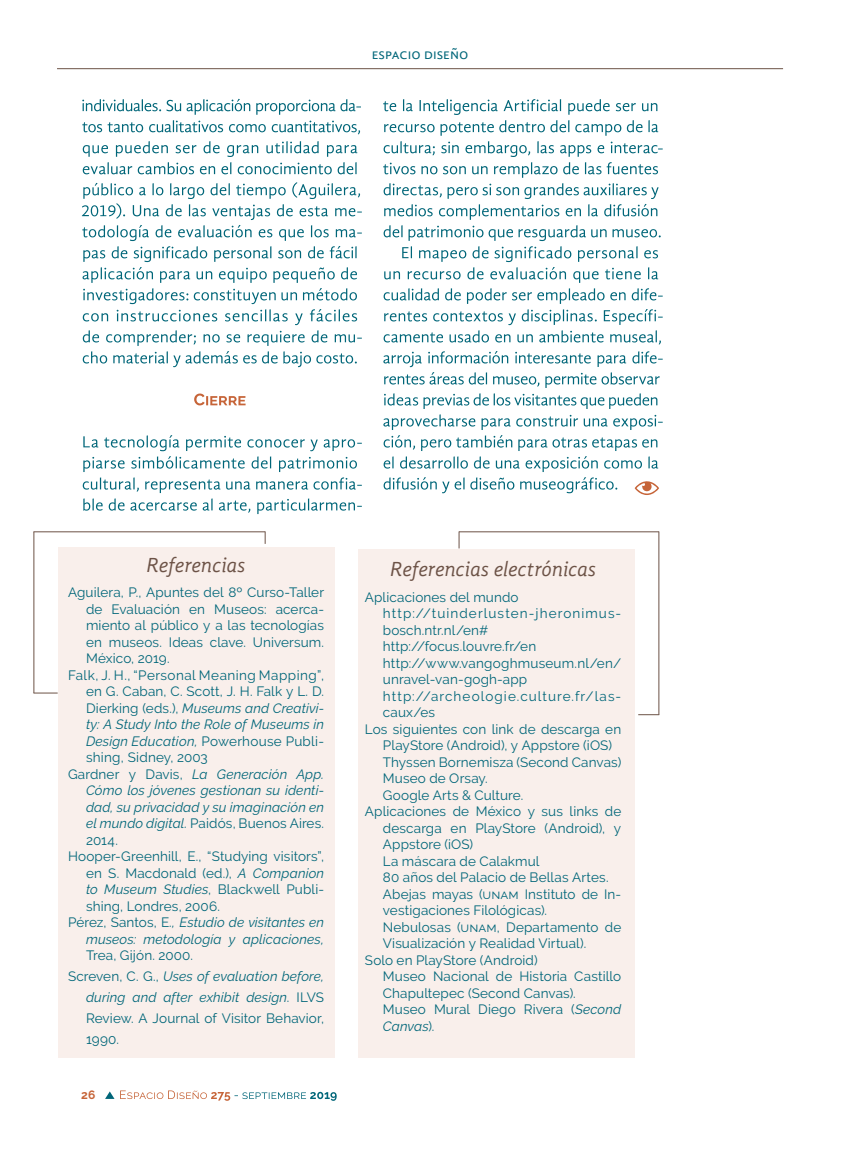
<style>
.page{position:relative;width:851px;height:1149px;background:#fff}
.page>*{position:absolute;margin:0;border:0;box-sizing:border-box;transform-origin:0 0}
.Referencias__Título{font:italic 21px "Gandhi Sans";letter-spacing:-.005em;color:#6c5246}
.t1{font:15px "Gandhi Sans";color:#006679}
.Fuentes{font:13.5px/16.5px "Raleway";letter-spacing:.01em;color:#006679}
.Fuentes-2{font:italic 13.5px/16.5px "Raleway";letter-spacing:.01em;color:#006679;text-align:justify}
.Fuentes-3{font:13.5px/16.5px "Raleway";letter-spacing:.08em;color:#006679}
.Fuentes-4{font:13.5px/16.5px "Raleway";letter-spacing:.075em;color:#006679}
.t2{font:700 12px "Raleway";color:#c66438}
.s1{font-style:italic}
.s2{font-style:normal}
</style>
<div class="page">
<hr style="left:57px;top:68px;width:726px;height:1px;background:#6c5246">
<svg style="left:105px;top:1091px;width:9px;height:7px"></svg>
<svg style="left:120px;top:1090px;width:216px;height:10px"></svg>
<div style="left:58px;top:547px;width:276px;height:510px;background:#f9efeb"></div>
<div style="left:358px;top:549px;width:277px;height:508px;background:#f9efeb"></div>
<hr style="left:33px;top:531px;width:1px;height:162px;background:#6c5246">
<hr style="left:33px;top:531px;width:232px;height:1px;background:#6c5246">
<svg style="left:265px;top:531px;width:1px;height:12px"></svg>
<svg style="left:33px;top:692px;width:25px;height:1px"></svg>
<hr style="left:459px;top:531px;width:199px;height:1px;background:#6c5246">
<hr style="left:658px;top:531px;width:1px;height:183px;background:#6c5246">
<svg style="left:638px;top:714px;width:21px;height:1px"></svg>
<svg style="left:458px;top:531px;width:1px;height:17px"></svg>
<svg style="left:83px;top:435px;width:279px;height:79px"></svg>
<svg style="left:194px;top:393px;width:51px;height:12px"></svg>
<svg style="left:82px;top:182px;width:280px;height:185px"></svg>
<svg style="left:83px;top:141px;width:274px;height:33px"></svg>
<svg style="left:383px;top:99px;width:279px;height:245px"></svg>
<svg style="left:383px;top:351px;width:279px;height:144px"></svg>
<svg style="left:82px;top:99px;width:279px;height:35px"></svg>
<p class="t1" style="left:371px;top:45px;width:98px">espacio diseño</p>
<p class="Referencias__Título" style="left:147px;top:552px;width:100px">Referencias</p>
<p class="Fuentes" style="left:86px;top:584px;width:239px;text-align:justify;text-indent:-18px">Aguilera, P., Apuntes del 8º Curso-Taller de Evaluación en Museos: acerca&shy;miento al público y a las tecnologías en museos. Ideas clave. Universum.<br>México, 2019.</p>
<p class="Fuentes" style="left:86px;top:666px;width:239px;text-align:justify;text-indent:-18px">Falk, J. H., “Personal Meaning Mapping”, en G. Caban, C. Scott, J. H. Falk y L. D.<br>Dierking (eds.), <span class="s1">Museums and Creativi&shy;ty: A Study Into the Role of Museums in Design Education,</span> Powerhouse Publi&shy;shing, Sidney, 2003</p>
<p class="Fuentes-2" style="left:86px;top:765px;width:239px;text-indent:-18px"><span class="s2">Gardner y Davis,</span> La Generación App.<br>Cómo los jóvenes gestionan su identi&shy;dad, su privacidad y su imaginación en el mundo digital. <span class="s2">Paidós, Buenos Aires.<br>2014.</span></p>
<p class="Fuentes" style="left:86px;top:848px;width:239px;text-align:justify;text-indent:-18px">Hooper-Greenhill, E., “Studying visitors”, en S. Macdonald (ed.), <span class="s1">A Companion to Museum Studies</span>, Blackwell Publi&shy;shing, Londres, 2006.</p>
<p class="Fuentes-2" style="left:86px;top:914px;width:239px;text-indent:-18px"><span class="s2">Pérez, Santos, E</span>., Estudio de visitantes en museos: metodología y aplicaciones, <span class="s2">Trea, Gijón. 2000.</span></p>
<p class="Fuentes" style="left:86px;top:965px;width:239px;line-height:21px;text-align:justify;text-indent:-18px">Screven, C. G., <span class="s1">Uses of evaluation before, during and after exhibit design</span>. ILVS Review. A Journal of Visitor Behavior, 1990.</p>
<p class="t2" style="left:81px;top:1087px;width:16px">26</p>
<p class="Referencias__Título" style="left:390px;top:557px;width:207px">Referencias electrónicas</p>
<p class="Fuentes" style="left:365px;top:588px;width:155px">Aplicaciones del mundo</p>
<p class="Fuentes-3" style="left:383px;top:605px;width:240px">http://tuinderlusten-jheronimus&shy;bosch.ntr.nl/en#</p>
<p class="Fuentes" style="left:383px;top:638px;width:155px">http://focus.louvre.fr/en</p>
<p class="Fuentes" style="left:383px;top:654px;width:240px">http://www.vangoghmuseum.nl/en/ unravel-van-gogh-app</p>
<p class="Fuentes-4" style="left:383px;top:687px;width:240px">http://archeologie.culture.fr/las&shy;caux/es</p>
<p class="Fuentes" style="left:383px;top:720px;width:240px;text-indent:-18px">Los siguientes con link de descarga en<br>PlayStore (Android), y Appstore (iOS)</p>
<p class="Fuentes" style="left:383px;top:753px;width:240px">Thyssen Bornemisza (Second Canvas)</p>
<p class="Fuentes" style="left:383px;top:770px;width:106px">Museo de Orsay.</p>
<p class="Fuentes" style="left:383px;top:786px;width:142px">Google Arts &amp; Culture.</p>
<p class="Fuentes" style="left:383px;top:803px;width:240px;text-align:justify;text-indent:-18px">Aplicaciones de México y sus links de descarga en PlayStore (Android), y Appstore (iOS)</p>
<p class="Fuentes" style="left:383px;top:852px;width:158px">La máscara de Calakmul</p>
<p class="Fuentes" style="left:383px;top:869px;width:227px">80 años del Palacio de Bellas Artes.</p>
<p class="Fuentes" style="left:383px;top:885px;width:240px">Abejas mayas (unam Instituto de In&shy;vestigaciones Filológicas).</p>
<p class="Fuentes" style="left:383px;top:918px;width:240px">Nebulosas (unam, Departamento de<br>Visualización y Realidad Virtual).</p>
<p class="Fuentes" style="left:365px;top:951px;width:174px">Solo en PlayStore (Android)</p>
<p class="Fuentes" style="left:383px;top:968px;width:240px">Museo Nacional de Historia Castillo<br>Chapultepec (Second Canvas).</p>
<p class="Fuentes" style="left:383px;top:1001px;width:240px">Museo Mural Diego Rivera (<span class="s1">Second<br>Canvas</span>).</p>
</div>
